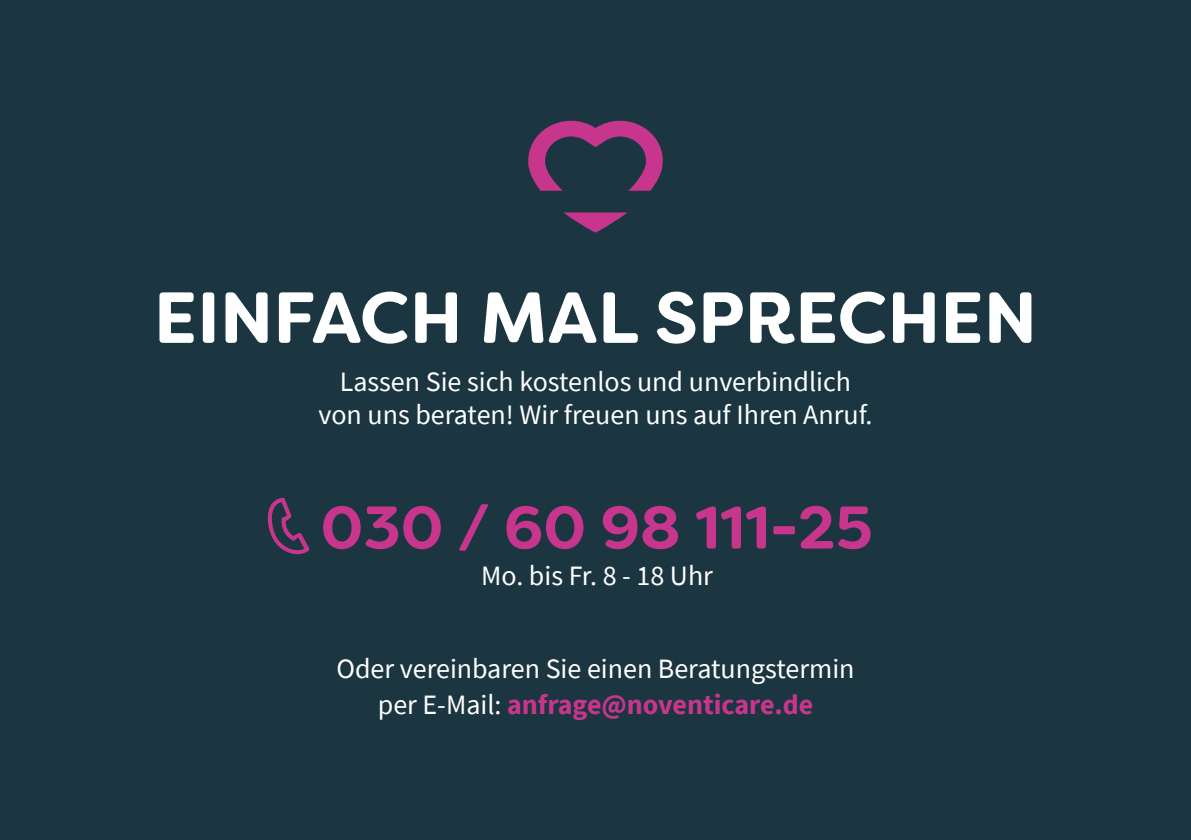
<style>
.page{position:relative;width:1191px;height:840px;background:#fff}
.page>*{position:absolute;margin:0;border:0;box-sizing:border-box;transform-origin:0 0}
.t1{font:700 72px "Filson Soft";color:#fff}
.t2{font:700 60px "Filson Soft";color:#c7368c}
.t3{font:28px/33.6px "Source Sans Pro";color:#fff;text-align:center}
.s1{font-weight:700;color:#c7368c}
</style>
<div class="page">
<div style="left:0;top:0;width:1191px;height:839px;background:#1b3541"></div>
<svg style="left:268px;top:497px;width:41px;height:58px"></svg>
<svg style="left:563px;top:212px;width:64px;height:20px"></svg>
<svg style="left:528px;top:121px;width:135px;height:70px"></svg>
<h1 class="t1" style="left:154px;top:271px;width:884px">EINFACH MAL SPRECHEN</h1>
<p class="t3" style="left:318px;top:364px;width:555px">Lassen Sie sich kostenlos und unverbindlich von uns beraten! Wir freuen uns auf Ihren Anruf.</p>
<h2 class="t2" style="left:320px;top:488px;width:553px">030 / 60 98 111-25</h2>
<p class="t3" style="left:481px;top:558px;width:233px">Mo. bis Fr. 8 - 18 Uhr</p>
<p class="t3" style="left:336px;top:650px;width:519px;line-height:36px">Oder vereinbaren Sie einen Beratungstermin per E-Mail: <span class="s1">anfrage@noventicare.de</span></p>
</div>
